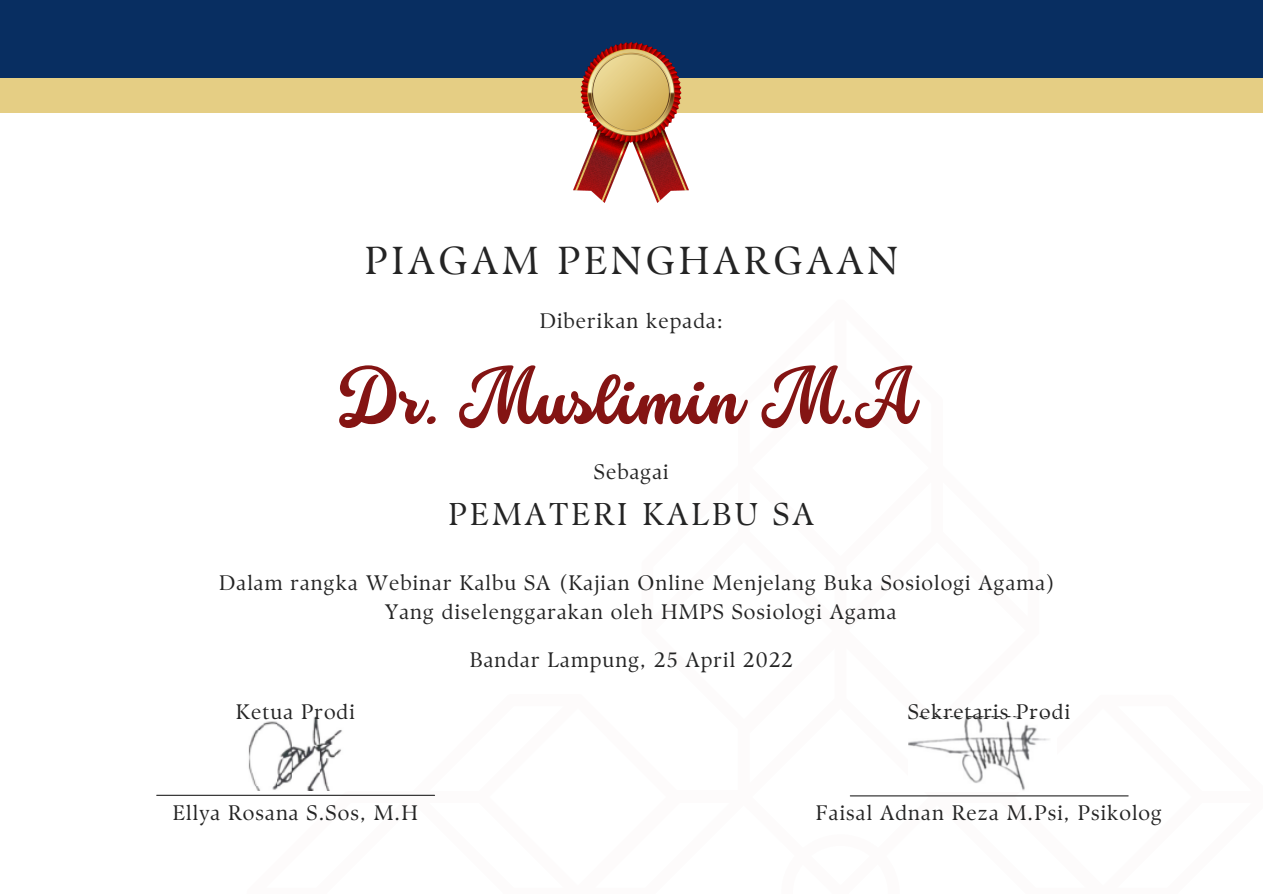
<style>
.page{position:relative;width:1263px;height:894px;background:#fff}
.page>*{position:absolute;margin:0;border:0;box-sizing:border-box;transform-origin:0 0}
.t1{font:800 65.1px "Stars Love Bottom";color:#841413}
.t2{font:39px "TY Serif D";letter-spacing:.1em;color:#242424}
.t3{font:31.5px "TY Serif D";letter-spacing:.1em;color:#242424}
.t4{font:21px "TY Serif D";letter-spacing:.05em;color:#242424}
</style>
<div class="page">
<div style="left:0;top:0;width:1263px;height:96px;background:#082e61"></div>
<div style="left:0;top:78px;width:1263px;height:35px;background:#e5ce84"></div>
<hr style="left:157px;top:794px;width:278px;height:1px;background:#242424">
<hr style="left:850px;top:795px;width:278px;height:1px;background:#242424">
<img style="left:574px;top:43px;width:115px;height:159px">
<img style="left:909px;top:716px;width:147px;height:74px">
<img style="left:248px;top:716px;width:94px;height:74px">
<p class="t2" style="left:365px;top:237px;width:535px">PIAGAM PENGHARGAAN</p>
<p class="t4" style="left:540px;top:308px;width:185px">Diberikan kepada:</p>
<p class="t1" style="left:339px;top:363px;width:576px">Dr. Muslimin M.A</p>
<p class="t4" style="left:594px;top:458px;width:76px">Sebagai</p>
<p class="t3" style="left:448px;top:495px;width:367px">PEMATERI KALBU SA</p>
<p class="t4" style="left:219px;top:570px;width:837px">Dalam rangka Webinar Kalbu SA (Kajian Online Menjelang Buka Sosiologi Agama)</p>
<p class="t4" style="left:385px;top:599px;width:513px">Yang diselenggarakan oleh HMPS Sosiologi Agama</p>
<p class="t4" style="left:236px;top:699px;width:120px">Ketua Prodi</p>
<p class="t4" style="left:470px;top:646px;width:325px">Bandar Lampung, 25 April 2022</p>
<p class="t4" style="left:908px;top:699px;width:164px">Sekretaris Prodi</p>
<p class="t4" style="left:173px;top:799px;width:247px">Ellya Rosana S.Sos, M.H</p>
<p class="t4" style="left:816px;top:799px;width:348px">Faisal Adnan Reza M.Psi, Psikolog</p>
</div>
